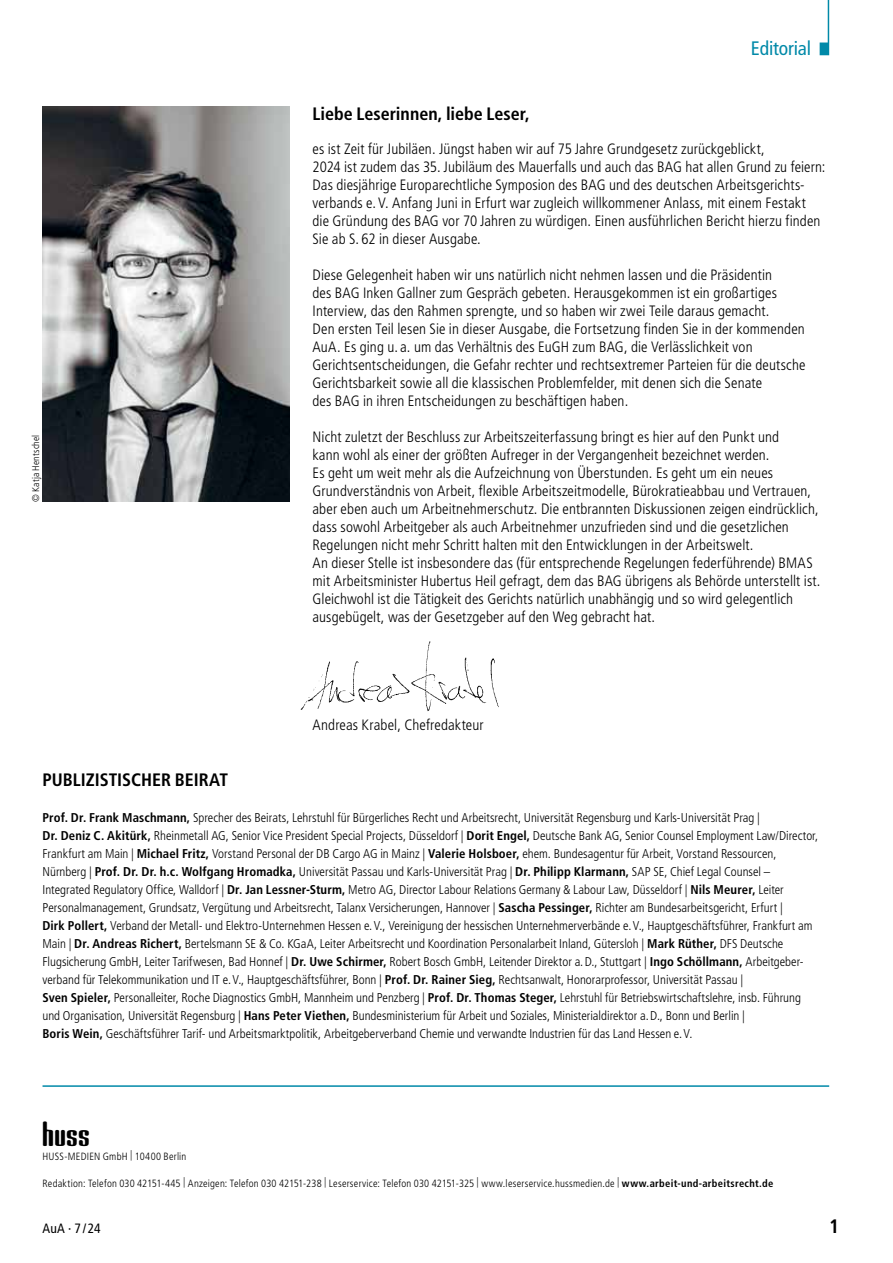
<style>
.page{position:relative;width:893px;height:1263px;background:#fff}
.page>*{position:absolute;margin:0;border:0;box-sizing:border-box;transform-origin:0 0}
.t1{font:30px "HUSS";color:#000}
.t2{font:condensed 19.5px "Frutiger LT Std";letter-spacing:-.005em;color:#0089a8}
.t3{font:700 condensed 19.5px "Frutiger LT Std";color:#000}
.t4{font:700 condensed 18px "Frutiger LT Std";color:#000}
.t5{font:300 condensed 15px/18px "Frutiger LT Std";letter-spacing:.01em;color:#000}
.t6{font:condensed 13.5px "Frutiger LT Std";color:#000}
.t7{font:300 condensed 12.75px/18px "Frutiger LT Std";color:#000}
.t8{font:300 condensed 10.5px "Frutiger LT Std";letter-spacing:.02em;color:#000}
.t9{font:300 condensed 9.75px "Frutiger LT Std";letter-spacing:.02em;color:#000}
.s1{font-weight:700}
</style>
<div class="page">
<svg style="left:820px;top:0;width:9px;height:55px"></svg>
<hr style="left:43px;top:1085px;width:786px;height:2px;background:#0089a8">
<img style="left:301px;top:641px;width:198px;height:70px">
<img style="left:43px;top:106px;width:246px;height:396px">
<p class="t9" style="left:30px;top:502px;width:69px;rotate:-90deg">© Katja Hentschel</p>
<h2 class="t2" style="left:751px;top:37px;width:62px">Editorial</h2>
<p class="t4" style="left:313px;top:103px;width:219px">Liebe Leserinnen, liebe Leser,</p>
<p class="t5" style="left:313px;top:140px;width:514px">es ist Zeit für Jubiläen. Jüngst haben wir auf 75 Jahre Grundgesetz zurückgeblickt,<br>2024 ist zudem das 35. Jubiläum des Mauerfalls und auch das BAG hat allen Grund zu feiern:<br>Das diesjährige Europarechtliche Symposion des BAG und des deutschen Arbeitsgerichts&shy;verbands e. V. Anfang Juni in Erfurt war zugleich willkommener Anlass, mit einem Festakt die Gründung des BAG vor 70 Jahren zu würdigen. Einen ausführlichen Bericht hierzu finden Sie ab S. 62 in dieser Ausgabe.</p>
<p class="t5" style="left:313px;top:266px;width:494px">Diese Gelegenheit haben wir uns natürlich nicht nehmen lassen und die Präsidentin<br>des BAG Inken Gallner zum Gespräch gebeten. Herausgekommen ist ein großartiges Interview, das den Rahmen sprengte, und so haben wir zwei Teile daraus gemacht.<br>Den ersten Teil lesen Sie in dieser Ausgabe, die Fortsetzung finden Sie in der kommenden AuA. Es ging u. a. um das Verhältnis des EuGH zum BAG, die Verlässlichkeit von Gerichtsentscheidungen, die Gefahr rechter und rechtsextremer Parteien für die deutsche Gerichtsbarkeit sowie all die klassischen Problemfelder, mit denen sich die Senate<br>des BAG in ihren Entscheidungen zu beschäftigen haben.</p>
<p class="t5" style="left:313px;top:428px;width:509px">Nicht zuletzt der Beschluss zur Arbeitszeiterfassung bringt es hier auf den Punkt und<br>kann wohl als einer der größten Aufreger in der Vergangenheit bezeichnet werden.<br>Es geht um weit mehr als die Aufzeichnung von Überstunden. Es geht um ein neues Grundverständnis von Arbeit, flexible Arbeitszeitmodelle, Bürokratieabbau und Vertrauen, aber eben auch um Arbeitnehmerschutz. Die entbrannten Diskussionen zeigen eindrücklich, dass sowohl Arbeitgeber als auch Arbeitnehmer unzufrieden sind und die gesetzlichen Regelungen nicht mehr Schritt halten mit den Entwicklungen in der Arbeitswelt.<br>An dieser Stelle ist insbesondere das (für entsprechende Regelungen federführende) BMAS mit Arbeitsminister Hubertus Heil gefragt, dem das BAG übrigens als Behörde unterstellt ist.<br>Gleichwohl ist die Tätigkeit des Gerichts natürlich unabhängig und so wird gelegentlich ausgebügelt, was der Gesetzgeber auf den Weg gebracht hat.</p>
<p class="t5" style="left:313px;top:716px;width:173px">Andreas Krabel, Chefredakteur</p>
<p class="t4" style="left:43px;top:769px;width:187px">Publizistischer Beirat</p>
<p class="t7" style="left:42px;top:809px;width:777px"><span class="s1">Prof. Dr. Frank Maschmann,</span> Sprecher des Beirats, Lehrstuhl für Bürgerliches Recht und Arbeitsrecht, Universität Regensburg und Karls-Universität Prag |<br><span class="s1">Dr. Deniz C. Akitürk,</span> Rheinmetall AG, Senior Vice President Special Projects, Düsseldorf | <span class="s1">Dorit Engel,</span> Deutsche Bank AG, Senior Counsel Employment Law/Director, Frankfurt am Main | <span class="s1">Michael Fritz,</span> Vorstand Personal der DB Cargo AG in Mainz | <span class="s1">Valerie Holsboer,</span> ehem. Bundesagentur für Arbeit, Vorstand Ressourcen, Nürnberg | <span class="s1">Prof. Dr. Dr. h.c. Wolfgang H romadka,</span> Universität Passau und Karls-Universität Prag | <span class="s1">Dr. Philipp Klarmann,</span> SAP SE, Chief Legal Counsel – Integrated Regulatory Office, Walldorf | <span class="s1">Dr. Jan Lessner-Sturm,</span> Metro AG, Director Labour Relations Germany &amp; Labour Law, Düsseldorf | <span class="s1">Nils Meurer,</span> Leiter Personalmanagement, Grundsatz, Vergütung und Arbeitsrecht, Talanx Versicherungen, Hannover | <span class="s1">Sascha Pessinger,</span> Richter am Bundesarbeitsgericht, Erfurt |<br><span class="s1">Dirk Pollert,</span> Verband der Metall- und Elektro-Unternehmen Hessen e.V., Vereinigung der hessischen Unternehmerverbände e.V., Hauptgeschäftsführer, Frankfurt am Main | <span class="s1">Dr. Andreas Richert,</span> Bertelsmann SE &amp; Co. KGaA, Leiter Arbeitsrecht und Koordination Personalarbeit Inland, Gütersloh | <span class="s1">Mark Rüther,</span> DFS Deutsche Flugsicherung GmbH, Leiter Tarifwesen, Bad Honnef | <span class="s1">Dr. Uwe Schirmer,</span> Robert Bosch GmbH, Leitender Direktor a.D., Stuttgart | <span class="s1">I ngo Schöllmann,</span> Arbeitgeber&shy;verband für Telekommunikation und IT e.V., Hauptgeschäftsführer, Bonn | <span class="s1">Prof. Dr. Rainer Sieg,</span> Rechtsanwalt, Honorarprofessor, Universität Passau |<br><span class="s1">Sven Spieler,</span> Personalleiter, Roche Diagnostics GmbH, Mannheim und Penzberg | <span class="s1">Prof. Dr. Thomas Steger,</span> Lehrstuhl für Betriebswirtschaftslehre, insb. Führung und Organisation, Universität Regensburg | <span class="s1">Hans Peter Viethen,</span> Bundesministerium für Arbeit und Soziales, Ministerialdirektor a.D., Bonn und Berlin |<br><span class="s1">Boris Wein,</span> Geschäftsführer Tarif- und Arbeitsmarktpolitik, Arbeitgeberverband Chemie und verwandte Industrien für das Land Hessen e.V.</p>
<h1 class="t1" style="left:43px;top:1109px;width:49px">huss</h1>
<p class="t8" style="left:43px;top:1150px;width:145px">HUSS-MEDIEN GmbH | 10400 Berlin</p>
<p class="t8" style="left:43px;top:1177px;width:732px">Redaktion: Telefon 030 42151-445 | Anzeigen: Telefon 030 42151-238 | Leserservice: Telefon 030 42151-325 | www.leserservice.hussmedien.de | <span class="s1">www.arbeit-und-arbeitsrecht.de</span></p>
<p class="t6" style="left:43px;top:1221px;width:60px">AuA · 7/24</p>
<h2 class="t3" style="left:829px;top:1215px;width:12px">1</h2>
</div>
